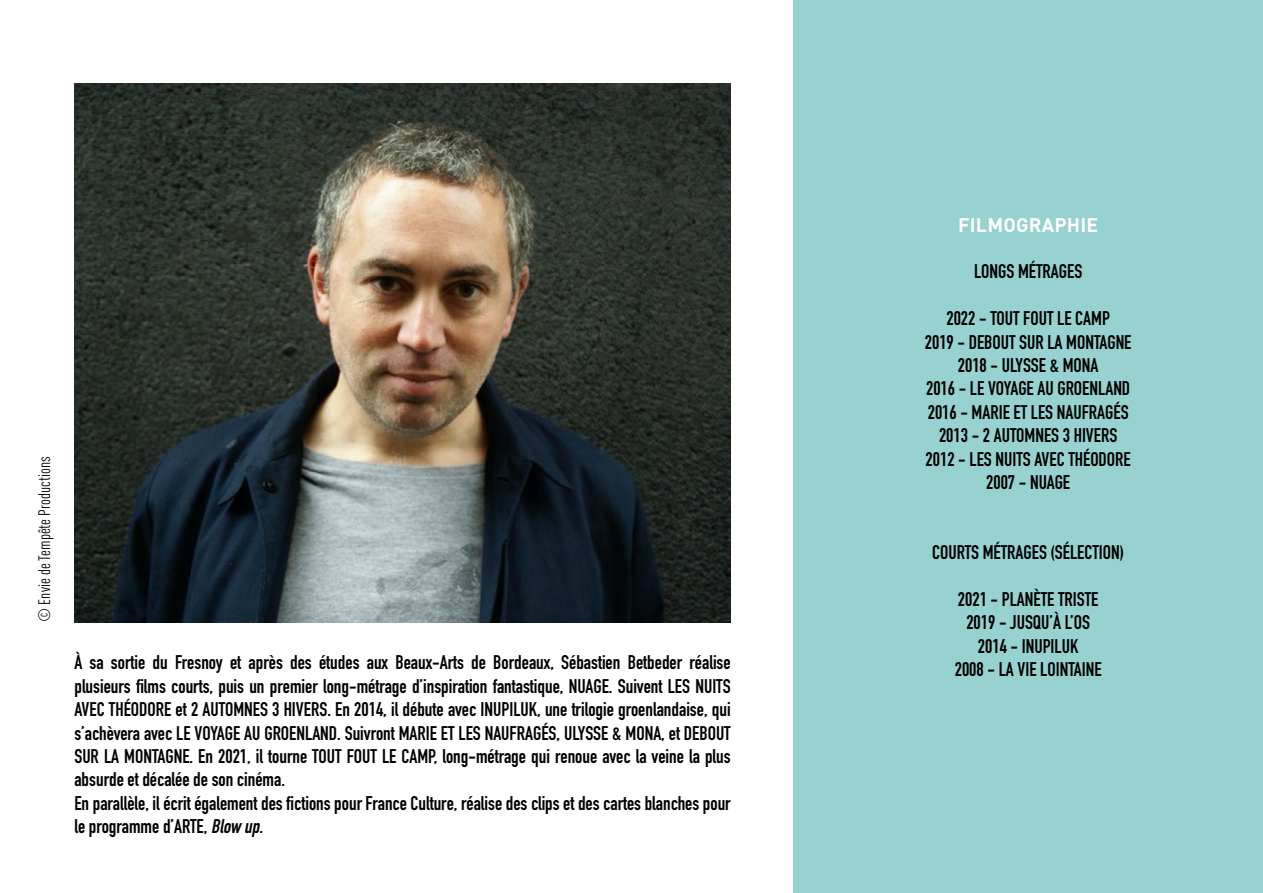
<style>
.page{position:relative;width:1263px;height:893px;background:#fff}
.page>*{position:absolute;margin:0;border:0;box-sizing:border-box;transform-origin:0 0}
.t1{font:700 19.5px/23.4px "DIN Condensed";color:#000;text-align:center}
.t2{font:700 19.5px "DIN Pro";letter-spacing:.01em;color:#fff}
.t3{font:condensed 16.5px "DIN Pro";color:#000}
.s1{font-style:italic}
</style>
<div class="page">
<div style="left:793px;top:0;width:470px;height:893px;background:#97d2d0"></div>
<img style="left:74px;top:83px;width:657px;height:539px">
<p class="t3" style="left:32px;top:622px;width:167px;rotate:-90deg">© Envie de Tempête Productions</p>
<p class="t1" style="left:74px;top:651px;width:658px;text-align:left">À sa sortie du Fresnoy et après des études aux Beaux-Arts de Bordeaux, Sébastien Betbeder réalise plusieurs films courts, puis un premier long-métrage d’inspiration fantastique, NUAGE. Suivent LES NUITS AVEC THÉODORE et 2 AUTOMNES 3 HIVERS. En 2014, il débute avec INUPILUK, une trilogie groenlandaise, qui s’achèvera avec LE VOYAGE AU GROENLAND. Suivront MARIE ET LES NAUFRAGÉS, ULYSSE &amp; MONA, et DEBOUT SUR LA MONTAGNE. En 2021, il tourne TOUT FOUT LE CAMP, long-métrage qui renoue avec la veine la plus absurde et décalée de son cinéma.<br>En parallèle, il écrit également des fictions pour France Culture, réalise des clips et des cartes blanches pour le programme d’ARTE, <span class="s1">Blow up</span>.</p>
<p class="t2" style="left:958px;top:211px;width:142px">FILMOGRAPHIE</p>
<p class="t1" style="left:974px;top:260px;width:110px">LONGS MÉTRAGES</p>
<p class="t1" style="left:925px;top:307px;width:208px">2022 - TOUT FOUT LE CAMP<br>2019 - DEBOUT SUR LA MONTAGNE<br>2018 - ULYSSE &amp; MONA<br>2016 - LE VOYAGE AU GROENLAND<br>2016 - MARIE ET LES NAUFRAGÉS<br>2013 - 2 AUTOMNES 3 HIVERS<br>2012 - LES NUITS AVEC THÉODORE<br>2007 - NUAGE</p>
<p class="t1" style="left:932px;top:541px;width:193px">COURTS MÉTRAGES (SÉLECTION)</p>
<p class="t1" style="left:955px;top:587px;width:148px">2021 - PLANÈTE TRISTE<br>2019 - JUSQU’À L’OS<br>2014 - INUPILUK<br>2008 - LA VIE LOINTAINE</p>
</div>
